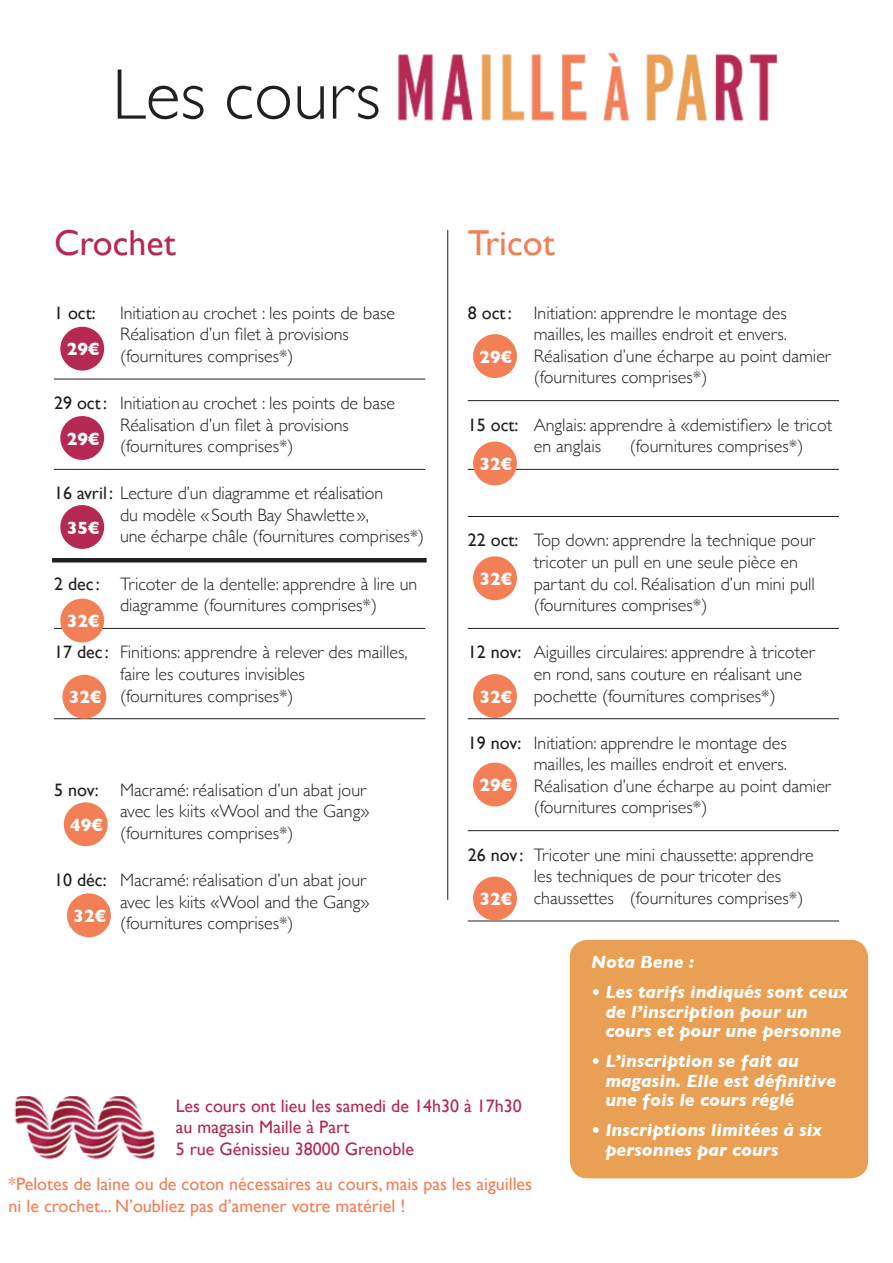
<style>
.page{position:relative;width:893px;height:1263px;background:#fff}
.page>*{position:absolute;margin:0;border:0;box-sizing:border-box;transform-origin:0 0}
.t1{font:300 72px "Gill Sans";color:#231f20}
.t2{font:36px "Gill Sans";color:#b52952}
.t3{font:36px "Gill Sans";color:#f27f55}
.t4{font:300 18px/21.6px "Gill Sans";color:#231f20}
.t5{font:italic 700 18px/19.5px "Gill Sans";color:#fff}
.t6{font:18px/21.6px "Gill Sans";color:#f27f55}
.t7{font:18px/21.6px "Gill Sans";color:#b52952}
.t8{font:700 18px "Gill Sans";color:#fff}
.t9{font:18px "Gill Sans";color:#231f20}
.s1{font-weight:400}
</style>
<div class="page">
<hr style="left:54px;top:379px;width:371px;height:1px;background:#231f20">
<hr style="left:54px;top:469px;width:371px;height:1px;background:#231f20">
<hr style="left:54px;top:628px;width:371px;height:1px;background:#231f20">
<hr style="left:54px;top:718px;width:371px;height:1px;background:#231f20">
<hr style="left:468px;top:400px;width:371px;height:1px;background:#231f20">
<hr style="left:468px;top:469px;width:371px;height:1px;background:#231f20">
<hr style="left:468px;top:516px;width:371px;height:1px;background:#231f20">
<hr style="left:468px;top:628px;width:371px;height:1px;background:#231f20">
<hr style="left:468px;top:718px;width:371px;height:1px;background:#231f20">
<hr style="left:468px;top:830px;width:371px;height:1px;background:#231f20">
<hr style="left:468px;top:921px;width:371px;height:1px;background:#231f20">
<img style="left:398px;top:52px;width:379px;height:70px">
<img style="left:14px;top:1096px;width:142px;height:64px">
<hr style="left:447px;top:230px;width:1px;height:670px;background:#231f20">
<div style="left:60px;top:327px;width:44px;height:44px;background:#b52952;border-radius:50%"></div>
<div style="left:473px;top:334px;width:44px;height:44px;background:#f27f55;border-radius:50%"></div>
<div style="left:473px;top:441px;width:44px;height:44px;background:#f27f55;border-radius:50%"></div>
<div style="left:473px;top:556px;width:44px;height:44px;background:#f27f55;border-radius:50%"></div>
<div style="left:473px;top:674px;width:44px;height:44px;background:#f27f55;border-radius:50%"></div>
<div style="left:473px;top:763px;width:44px;height:43px;background:#f27f55;border-radius:50%"></div>
<div style="left:473px;top:876px;width:44px;height:44px;background:#f27f55;border-radius:50%"></div>
<div style="left:60px;top:416px;width:44px;height:44px;background:#b52952;border-radius:50%"></div>
<div style="left:60px;top:505px;width:44px;height:44px;background:#b52952;border-radius:50%"></div>
<div style="left:60px;top:599px;width:44px;height:43px;background:#f27f55;border-radius:50%"></div>
<div style="left:570px;top:940px;width:298px;height:238px;background:#e9a054;border-radius:18px"></div>
<div style="left:62px;top:675px;width:44px;height:44px;background:#f27f55;border-radius:50%"></div>
<div style="left:64px;top:802px;width:44px;height:44px;background:#f27f55;border-radius:50%"></div>
<hr style="left:52px;top:558px;width:375px;height:4px;background:#231f20">
<div style="left:67px;top:893px;width:44px;height:44px;background:#f27f55;border-radius:50%"></div>
<h1 class="t1" style="left:112px;top:38px;width:270px">Les cours</h1>
<h2 class="t2" style="left:54px;top:221px;width:123px">Crochet</h2>
<p class="t9" style="left:54px;top:302px;width:43px">1 oct:</p>
<p class="t4" style="left:120px;top:301px;width:276px">Initiation au crochet : les points de base<br>Réalisation d’un filet à provisions (fournitures comprises*)</p>
<p class="t4" style="left:120px;top:391px;width:276px;text-indent:-66px"><span class="s1">29 oct:</span> Initiation au crochet : les points de base<br>Réalisation d’un filet à provisions (fournitures comprises*)</p>
<p class="t4" style="left:120px;top:482px;width:306px;text-indent:-66px"><span class="s1">16 avril :</span> Lecture d’un diagramme et réalisation<br>du modèle «South Bay Shawlette»,<br>une écharpe châle (fournitures comprises*)</p>
<p class="t4" style="left:120px;top:572px;width:299px;text-indent:-66px"><span class="s1">2 dec :</span> Tricoter de la dentelle: apprendre à lire un diagramme (fournitures comprises*)</p>
<p class="t4" style="left:120px;top:641px;width:289px;text-indent:-66px"><span class="s1">17 dec :</span> Finitions: apprendre à relever des mailles, faire les coutures invisibles<br>(fournitures comprises*)</p>
<p class="t8" style="left:67px;top:335px;width:34px">29€</p>
<p class="t8" style="left:67px;top:424px;width:34px">29€</p>
<p class="t8" style="left:67px;top:513px;width:34px">35€</p>
<p class="t8" style="left:67px;top:607px;width:34px">32€</p>
<p class="t8" style="left:69px;top:683px;width:34px">32€</p>
<p class="t4" style="left:120px;top:778px;width:251px;text-indent:-66px"><span class="s1">5 nov:</span> Macramé: réalisation d’un abat jour avec les kiits «Wool and the Gang» (fournitures comprises*)</p>
<p class="t4" style="left:120px;top:868px;width:251px;text-indent:-66px"><span class="s1">10 déc:</span> Macramé: réalisation d’un abat jour avec les kiits «Wool and the Gang» (fournitures comprises*)</p>
<p class="t8" style="left:70px;top:811px;width:34px">49€</p>
<p class="t8" style="left:73px;top:902px;width:34px">32€</p>
<h2 class="t3" style="left:468px;top:221px;width:89px">Tricot</h2>
<p class="t4" style="left:534px;top:301px;width:299px;text-indent:-66px"><span class="s1">8 oct:</span> Initiation: apprendre le montage des mailles, les mailles endroit et envers.<br>Réalisation d’une écharpe au point damier (fournitures comprises*)</p>
<p class="t4" style="left:534px;top:413px;width:300px;text-indent:-66px"><span class="s1">15 oct:</span> Anglais: apprendre à «demistifier» le tricot en anglais</p>
<p class="t8" style="left:479px;top:342px;width:34px">29€</p>
<p class="t4" style="left:630px;top:435px;width:175px">(fournitures comprises*)</p>
<p class="t8" style="left:479px;top:450px;width:34px">32€</p>
<p class="t4" style="left:534px;top:529px;width:283px;text-indent:-66px"><span class="s1">22 oct:</span> Top down: apprendre la technique pour tricoter un pull en une seule pièce en partant du col. Réalisation d’un mini pull (fournitures comprises*)</p>
<p class="t4" style="left:534px;top:641px;width:282px;text-indent:-66px"><span class="s1">12 nov:</span> Aiguilles circulaires: apprendre à tricoter en rond, sans couture en réalisant une pochette (fournitures comprises*)</p>
<p class="t4" style="left:534px;top:731px;width:299px;text-indent:-66px"><span class="s1">19 nov:</span> Initiation: apprendre le montage des mailles, les mailles endroit et envers.<br>Réalisation d’une écharpe au point damier (fournitures comprises*)</p>
<p class="t4" style="left:534px;top:843px;width:282px;text-indent:-66px"><span class="s1">26 nov :</span> Tricoter une mini chaussette: apprendre les techniques de pour tricoter des chaussettes (fournitures comprises*)</p>
<p class="t8" style="left:479px;top:565px;width:34px">32€</p>
<p class="t8" style="left:479px;top:682px;width:34px">32€</p>
<p class="t8" style="left:479px;top:771px;width:34px">29€</p>
<p class="t8" style="left:479px;top:885px;width:34px">32€</p>
<p class="t7" style="left:176px;top:1094px;width:347px">Les cours ont lieu les samedi de 14h30 à 17h30 au magasin Maille à Part<br>5 rue Génissieu 38000 Grenoble</p>
<p class="t6" style="left:9px;top:1173px;width:525px">*Pelotes de laine ou de coton nécessaires au cours, mais pas les aiguilles ni le crochet... N’oubliez pas d’amener votre matériel !</p>
<p class="t5" style="left:591px;top:952px;width:105px">Nota Bene :</p>
<p class="t5" style="left:605px;top:982px;width:244px;text-indent:-14px">• Les tarifs indiqués sont ceux de l’inscription pour un cours et pour une personne</p>
<p class="t5" style="left:605px;top:1051px;width:232px;text-indent:-14px">• L’inscription se fait au magasin. Elle est définitive une fois le cours réglé</p>
<p class="t5" style="left:605px;top:1120px;width:218px;text-indent:-14px">• Inscriptions limitées à six personnes par cours</p>
</div>
